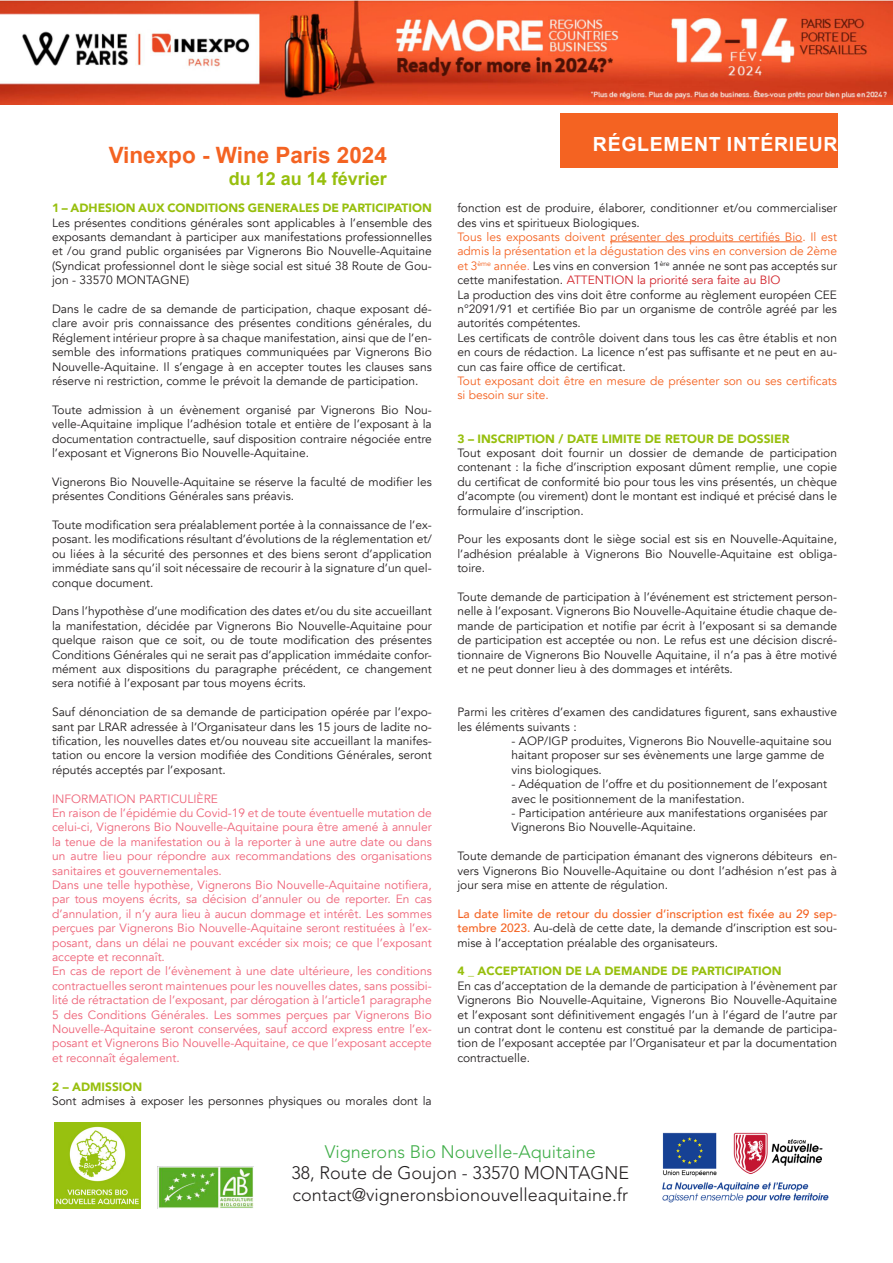
<style>
.page{position:relative;width:893px;height:1263px;background:#fff}
.page>*{position:absolute;margin:0;border:0;box-sizing:border-box;transform-origin:0 0}
.t1{font:700 22.5px "Arial";color:#f46322}
.t2{font:700 19.5px "Arial";letter-spacing:.035em;color:#fff}
.t3{font:300 18px/21.6px "Avenir LT Std";color:#231f20}
.t4{font:300 18px "Avenir LT Std";color:#40ae49}
.t5{font:700 18px "Arial";color:#97bf0d}
.t6{font:12px/14.4px "Avenir LT Com";color:#231f20;text-align:justify}
.t7{font:12px/14.4px "Avenir LT Com";color:#ee6378;text-align:justify}
.t8{font:12px/14.4px "Avenir LT Com";color:#f46322;text-align:justify}
.t9{font:900 12px "Avenir LT Com";color:#97bf0d}
.s1{color:#ee6378}
.s2{color:#231f20}
.s3{color:#d1232a}
.s4{font-weight:500;color:#f46322}
</style>
<div class="page">
<img style="left:157px;top:1166px;width:96px;height:43px">
<img style="left:54px;top:1123px;width:86px;height:86px">
<img style="left:662px;top:1132px;width:167px;height:71px">
<img style="left:0;top:0;width:893px;height:104px">
<hr style="left:610px;top:242px;width:192px;height:1px;background:#f46322">
<div style="left:560px;top:114px;width:278px;height:54px;background:#f46322"></div>
<p class="t1" style="left:109px;top:139px;width:280px">Vinexpo - Wine Paris 2024</p>
<p class="t5" style="left:229px;top:166px;width:160px">du 12 au 14 février</p>
<p class="t9" style="left:52px;top:201px;width:381px">1 – ADHESION AUX CONDITIONS GENERALES DE PARTICIPATION</p>
<p class="t6" style="left:52px;top:215px;width:381px">Les présentes conditions générales sont applicables à l’ensemble des exposants demandant à participer aux manifestations professionnelles et /ou grand public organisées par Vignerons Bio Nouvelle-Aquitaine (Syndicat professionnel dont le siège social est situé 38 Route de Gou&shy;jon - 33570 MONTAGNE)</p>
<p class="t6" style="left:52px;top:302px;width:381px">Dans le cadre de sa demande de participation, chaque exposant dé&shy;clare avoir pris connaissance des présentes conditions générales, du Réglement intérieur propre à sa chaque manifestation, ainsi que de l’en&shy;semble des informations pratiques communiquées par Vignerons Bio Nouvelle-Aquitaine. Il s’engage à en accepter toutes les clauses sans réserve ni restriction, comme le prévoit la demande de participation.</p>
<p class="t6" style="left:52px;top:403px;width:381px">Toute admission à un évènement organisé par Vignerons Bio Nou&shy;velle-Aquitaine implique l’adhésion totale et entière de l’exposant à la documentation contractuelle, sauf disposition contraire négociée entre l’exposant et Vignerons Bio Nouvelle-Aquitaine.</p>
<p class="t6" style="left:52px;top:475px;width:381px">Vignerons Bio Nouvelle-Aquitaine se réserve la faculté de modifier les présentes Conditions Générales sans préavis.</p>
<p class="t6" style="left:52px;top:518px;width:381px">Toute modification sera préalablement portée à la connaissance de l’ex&shy;posant. les modifications résultant d’évolutions de la réglementation et/ ou liées à la sécurité des personnes et des biens seront d’application immédiate sans qu’il soit nécessaire de recourir à la signature d’un quel&shy;conque document.</p>
<p class="t6" style="left:52px;top:604px;width:381px">Dans l’hypothèse d’une modification des dates et/ou du site accueillant la manifestation, décidée par Vignerons Bio Nouvelle-Aquitaine pour quelque raison que ce soit, ou de toute modification des présentes Conditions Générales qui ne serait pas d’application immédaite confor&shy;mément aux dispositions du paragraphe précédent, ce changement sera notifié à l’exposant par tous moyens écrits.</p>
<p class="t6" style="left:52px;top:705px;width:381px">Sauf dénonciation de sa demande de participation opérée par l’expo&shy;sant par LRAR adressée à l’Organisateur dans les 15 jours de ladite no&shy;tification, les nouvelles dates et/ou nouveau site accueillant la manifes&shy;tation ou encore la version modifiée des Conditions Générales, seront réputés acceptés par l’exposant.</p>
<p class="t7" style="left:52px;top:791px;width:167px">INFORMATION PARTICULIÈRE</p>
<p class="t7" style="left:52px;top:806px;width:381px">En raison de l’épidémie du Covid-19 et de toute éventuelle mutation de celui-ci, Vignerons Bio Nouvelle-Aquitaine poura être amené à annuler la tenue de la manifestation ou à la reporter à une autre date ou dans un autre lieu pour répondre aux recommandations des organisations sanitaires et gouvernementales.</p>
<p class="t7" style="left:52px;top:878px;width:381px">Dans une telle hypothèse, Vignerons Bio Nouvelle-Aquitaine notifiera, par tous moyens écrits, sa décision d’annuler ou de reporter. En cas d’annulation, il n’y aura lieu à aucun dommage et intérêt. Les sommes perçues par Vignerons Bio Nouvelle-Aquitaine seront restituées à l’ex&shy;posant, dans un délai ne pouvant excéder six mois; ce que l’exposant accepte et reconnaît.</p>
<p class="t7" style="left:52px;top:964px;width:381px">En cas de report de l’évènement à une date ultérieure, les conditions contractuelles seront maintenues pour les nouvelles dates, sans possibi&shy;lité de rétractation de l’exposant, par dérogation à l’article1 paragraphe 5 des Conditions Générales. Les sommes perçues par Vignerons Bio Nouvelle-Aquitaine seront conservées, sauf accord express entre l’ex&shy;posant et Vignerons Bio Nouvelle-Aquitaine, ce que l’exposant accepte et reconnaît également.</p>
<p class="t9" style="left:52px;top:1079px;width:92px">2 – ADMISSION</p>
<p class="t6" style="left:52px;top:1094px;width:381px">Sont admises à exposer les personnes physiques ou morales dont la</p>
<p class="t2" style="left:593px;top:131px;width:246px">RÉGLEMENT INTÉRIEUR</p>
<p class="t6" style="left:457px;top:201px;width:381px">fonction est de produire, élaborer, conditionner et/ou commercialiser des vins et spiritueux Biologiques.</p>
<p class="t8" style="left:457px;top:230px;width:381px">Tous les exposants doivent présenter des produits certifiés Bio. Il est admis la présentation et la dégustation des vins en conversion de 2ème et 3<sup>ème</sup> année<span class="s1">.</span> <span class="s2">Les vins en conversion 1</span><sup>ère</sup> <span class="s2">année ne sont pas acceptés sur cette manifestation.</span> <span class="s3">ATTENTION la priorité sera faite au BIO</span></p>
<p class="t6" style="left:457px;top:287px;width:381px">La production des vins doit être conforme au règlement européen CEE n°2091/91 et certifiée Bio par un organisme de contrôle agréé par les autorités compétentes.</p>
<p class="t6" style="left:457px;top:331px;width:381px">Les certificats de contrôle doivent dans tous les cas être établis et non en cours de rédaction. La licence n’est pas suffisante et ne peut en au&shy;cun cas faire office de certificat.</p>
<p class="t8" style="left:457px;top:374px;width:381px">Tout exposant doit être en mesure de présenter son ou ses certificats si besoin sur site.</p>
<p class="t9" style="left:457px;top:431px;width:334px">3 – INSCRIPTION / DATE LIMITE DE RETOUR DE DOSSIER</p>
<p class="t6" style="left:457px;top:446px;width:381px">Tout exposant doit fournir un dossier de demande de participation contenant : la fiche d’inscription exposant dûment remplie, une copie du certificat de conformité bio pour tous les vins présentés, un chèque d’acompte (ou virement) dont le montant est indiqué et précisé dans le formulaire d’inscription.</p>
<p class="t6" style="left:457px;top:532px;width:381px">Pour les exposants dont le siège social est sis en Nouvelle-Aquitaine, l’adhésion préalable à Vignerons Bio Nouvelle-Aquitaine est obliga&shy;toire.</p>
<p class="t6" style="left:457px;top:590px;width:381px">Toute demande de participation à l’événement est strictement person&shy;nelle à l’exposant. Vignerons Bio Nouvelle-Aquitaine étudie chaque de&shy;mande de participation et notifie par écrit à l’exposant si sa demande de participation est acceptée ou non. Le refus est une décision discré&shy;tionnaire de Vignerons Bio Nouvelle Aquitaine, il n’a pas à être motivé et ne peut donner lieu à des dommages et intérêts.</p>
<p class="t6" style="left:457px;top:705px;width:381px">Parmi les critères d’examen des candidatures figurent, sans exhaustive les éléments suivants :</p>
<p class="t6" style="left:511px;top:734px;width:322px;text-align:left">- AOP/IGP produites, Vignerons Bio Nouvelle-aquitaine sou haitant proposer sur ses évènements une large gamme de vins biologiques.</p>
<p class="t6" style="left:511px;top:777px;width:317px">- Adéquation de l’offre et du positionnement de l’exposant avec le positionnement de la manifestation.</p>
<p class="t6" style="left:511px;top:806px;width:318px">- Participation antérieure aux manifestations organisées par<br>Vignerons Bio Nouvelle-Aquitaine.</p>
<p class="t6" style="left:457px;top:849px;width:381px">Toute demande de participation émanant des vignerons débiteurs en&shy;vers Vignerons Bio Nouvelle-Aquitaine ou dont l’adhésion n’est pas à jour sera mise en attente de régulation.</p>
<p class="t6" style="left:457px;top:907px;width:381px"><span class="s4">La date limite de retour du dossier d’inscription est fixée au 29 sep&shy;tembre 2023.</span> Au-delà de cette date, la demande d’inscription est sou&shy;mise à l’acceptation préalable des organisateurs.</p>
<p class="t9" style="left:457px;top:964px;width:326px">4 _ ACCEPTATION DE LA DEMANDE DE PARTICIPATION</p>
<p class="t6" style="left:457px;top:979px;width:381px">En cas d’acceptation de la demande de participation à l’évènement par Vignerons Bio Nouvelle-Aquitaine, Vignerons Bio Nouvelle-Aquitaine et l’exposant sont définitivement engagés l’un à l’égard de l’autre par un contrat dont le contenu est constitué par la demande de participa&shy;tion de l’exposant acceptée par l’Organisateur et par la documentation contractuelle.</p>
<h3 class="t4" style="left:325px;top:1141px;width:272px">Vignerons Bio Nouvelle-Aquitaine</h3>
<h3 class="t3" style="left:292px;top:1162px;width:339px">38, Route de Goujon - 33570 MONTAGNE contact@vigneronsbionouvelleaquitaine.fr</h3>
</div>
